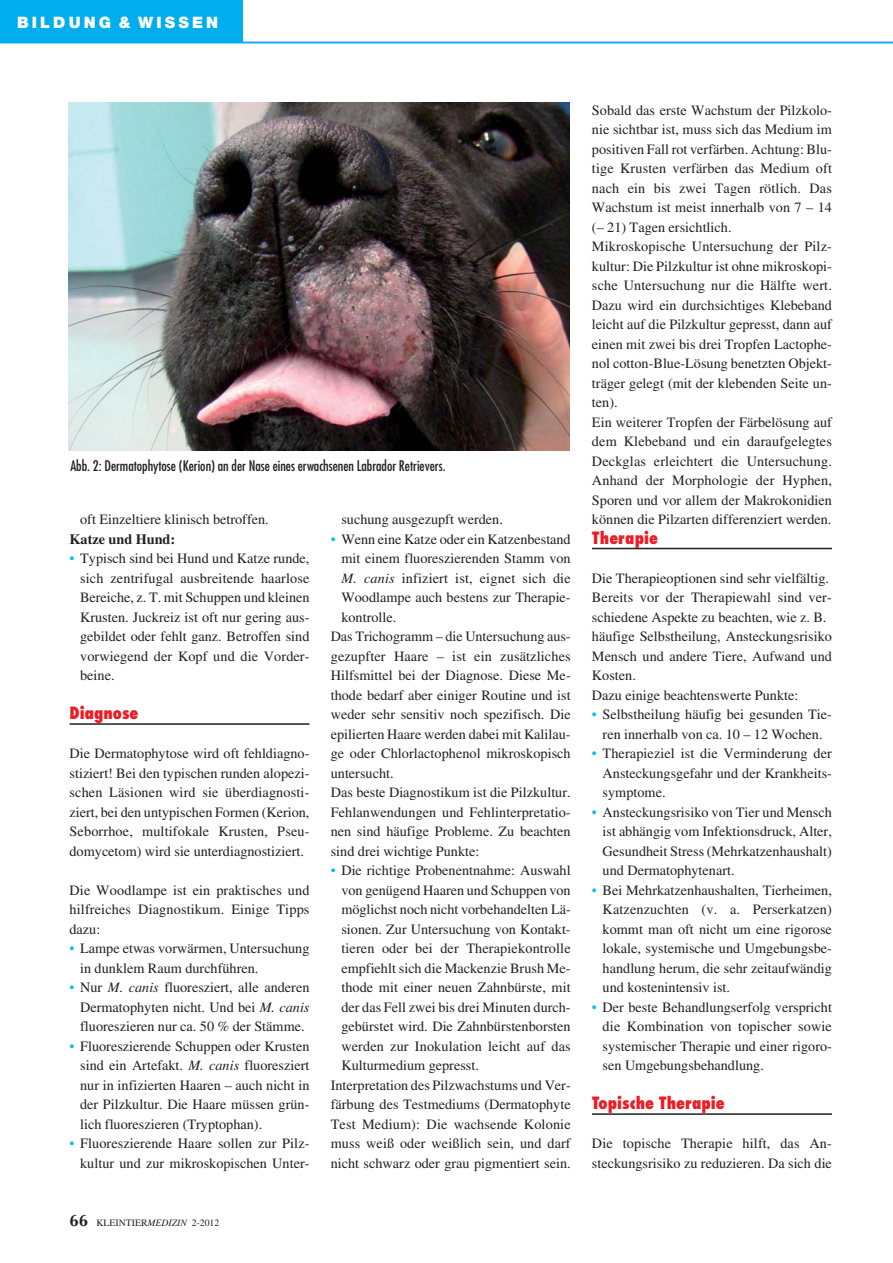
<style>
.page{position:relative;width:893px;height:1263px;background:#fff}
.page>*{position:absolute;margin:0;border:0;box-sizing:border-box;transform-origin:0 0}
.t1{font:800 condensed 16.5px "Futura";color:#ed1c24}
.t2{font:900 15.75px "Helvetica Neue";letter-spacing:.2em;color:#fff}
.t3{font:14.25px/19.5px "Times LT Std";color:#231f20;text-align:justify}
.t4{font:condensed 14.25px "Futura";color:#231f20}
.t5{font:700 14.25px "Times LT Std";color:#231f20}
.t6{font:9.75px "Times LT Std";color:#231f20}
.s1{color:#00c0f3}
.s2{font-style:italic}
.s3{font-family:"Optima LT Std";font-weight:700;font-size:16.5px}
</style>
<div class="page">
<div style="left:0;top:0;width:242px;height:43px;background:#00aeef"></div>
<hr style="left:0;top:42px;width:893px;height:1px;background:#00aeef">
<hr style="left:70px;top:723px;width:239px;height:2px;background:#231f20">
<hr style="left:592px;top:548px;width:240px;height:1px;background:#231f20">
<hr style="left:592px;top:1113px;width:240px;height:2px;background:#231f20">
<img style="left:68px;top:102px;width:502px;height:349px">
<p class="t2" style="left:17px;top:16px;width:203px">BILDUNG &amp; WISSEN</p>
<p class="t4" style="left:70px;top:459px;width:377px">Abb. 2: Dermatophytose (Kerion) an der Nase eines erwachsenen Labrador Retrievers.</p>
<p class="t3" style="left:80px;top:511px;width:190px">oft Einzeltiere klinisch betroffen.</p>
<p class="t5" style="left:70px;top:531px;width:107px">Katze und Hund:</p>
<p class="t3" style="left:80px;top:550px;width:231px;text-indent:-11px"><span class="s1">•</span> Typisch sind bei Hund und Katze runde, sich zentrifugal ausbreitende haarlose Bereiche, z. T. mit Schuppen und kleinen Krusten. Juckreiz ist oft nur gering aus&shy;gebildet oder fehlt ganz. Betroffen sind vorwiegend der Kopf und die Vorder - beine.</p>
<p class="t1" style="left:70px;top:706px;width:71px">Diagnose</p>
<p class="t3" style="left:70px;top:745px;width:241px">Die Dermatophytose wird oft fehldiagno&shy;stiziert! Bei den typischen runden alopezi&shy;schen Läsionen wird sie überdiagnosti&shy;ziert, bei den untypischen Formen (Kerion, Seborrhoe, multifokale Krusten, Pseu&shy;domycetom) wird sie unterdiagnostiziert.</p>
<p class="t3" style="left:70px;top:882px;width:241px">Die Woodlampe ist ein praktisches und hilfreiches Diagnostikum. Einige Tipps dazu:</p>
<p class="t3" style="left:80px;top:940px;width:231px;text-indent:-11px"><span class="s1">•</span> Lampe etwas vorwärmen, Untersuchung in dunklem Raum durchführen.</p>
<p class="t3" style="left:80px;top:979px;width:231px;text-indent:-11px"><span class="s1">•</span> Nur <span class="s2">M. canis</span> fluoresziert, alle anderen Dermatophyten nicht. Und bei <span class="s2">M. canis </span>fluoreszieren nur ca. 50 % der Stämme.</p>
<p class="t3" style="left:80px;top:1038px;width:231px;text-indent:-11px"><span class="s1">•</span> Fluoreszierende Schuppen oder Krusten sind ein Artefakt. <span class="s2">M. canis</span> fluoresziert nur in infizierten Haaren – auch nicht in der Pilzkultur. Die Haare müssen grün&shy;lich fluoreszieren (Tryptophan).</p>
<p class="t3" style="left:70px;top:1135px;width:241px;text-align:right"><span class="s1">•</span> Fluoreszierende Haare sollen zur Pilz&shy;kultur und zur mikroskopischen Unter-</p>
<p class="t6" style="left:70px;top:1219px;width:151px"><span class="s3">66</span> KLEINTIER<span class="s2">MEDIZIN</span> 2-2012</p>
<p class="t3" style="left:341px;top:511px;width:163px">suchung ausgezupft werden.</p>
<p class="t3" style="left:331px;top:531px;width:241px"><span class="s1">•</span> Wenn eine Katze oder ein Katzenbestand</p>
<p class="t3" style="left:341px;top:550px;width:231px">mit einem fluoreszierenden Stamm von</p>
<p class="t3" style="left:341px;top:570px;width:231px"><span class="s2">M. canis</span> infiziert ist, eignet sich die</p>
<p class="t3" style="left:341px;top:589px;width:231px">Woodlampe auch bestens zur Therapie-</p>
<p class="t3" style="left:341px;top:609px;width:57px">kontrolle.</p>
<p class="t3" style="left:331px;top:628px;width:241px">Das Trichogramm – die Untersuchung aus-</p>
<p class="t3" style="left:331px;top:648px;width:241px">gezupfter Haare – ist ein zusätzliches</p>
<p class="t3" style="left:331px;top:667px;width:241px">Hilfsmittel bei der Diagnose. Diese Me-</p>
<p class="t3" style="left:331px;top:687px;width:241px">thode bedarf aber einiger Routine und ist</p>
<p class="t3" style="left:331px;top:706px;width:241px">weder sehr sensitiv noch spezifisch. Die</p>
<p class="t3" style="left:331px;top:726px;width:241px">epilierten Haare werden dabei mit Kalilau-</p>
<p class="t3" style="left:331px;top:745px;width:241px">ge oder Chlorlactophenol mikroskopisch</p>
<p class="t3" style="left:331px;top:765px;width:64px">untersucht.</p>
<p class="t3" style="left:331px;top:784px;width:241px">Das beste Diagnostikum ist die Pilzkultur.</p>
<p class="t3" style="left:331px;top:804px;width:241px">Fehlanwendungen und Fehlinterpretatio-</p>
<p class="t3" style="left:331px;top:823px;width:241px">nen sind häufige Probleme. Zu beachten</p>
<p class="t3" style="left:331px;top:843px;width:150px">sind drei wichtige Punkte:</p>
<p class="t3" style="left:331px;top:862px;width:241px"><span class="s1">•</span> Die richtige Probenentnahme: Auswahl</p>
<p class="t3" style="left:341px;top:882px;width:231px">von genügend Haaren und Schuppen von</p>
<p class="t3" style="left:341px;top:901px;width:231px">möglichst noch nicht vorbehandelten Lä-</p>
<p class="t3" style="left:341px;top:921px;width:231px">sionen. Zur Untersuchung von Kontakt-</p>
<p class="t3" style="left:341px;top:940px;width:231px">tieren oder bei der Therapiekontrolle</p>
<p class="t3" style="left:341px;top:960px;width:231px">empfiehlt sich die Mackenzie Brush Me-</p>
<p class="t3" style="left:341px;top:979px;width:231px">thode mit einer neuen Zahnbürste, mit</p>
<p class="t3" style="left:341px;top:999px;width:231px">der das Fell zwei bis drei Minuten durch-</p>
<p class="t3" style="left:341px;top:1018px;width:231px">gebürstet wird. Die Zahnbürstenborsten</p>
<p class="t3" style="left:341px;top:1038px;width:231px">werden zur Inokulation leicht auf das</p>
<p class="t3" style="left:341px;top:1057px;width:139px">Kulturmedium gepresst.</p>
<p class="t3" style="left:331px;top:1077px;width:241px">Interpretation des Pilzwachstums und Ver-</p>
<p class="t3" style="left:331px;top:1096px;width:241px">färbung des Testmediums (Dermatophyte</p>
<p class="t3" style="left:331px;top:1116px;width:241px">Test Medium): Die wachsende Kolonie</p>
<p class="t3" style="left:331px;top:1135px;width:241px">muss weiß oder weißlich sein, und darf</p>
<p class="t3" style="left:331px;top:1155px;width:241px">nicht schwarz oder grau pigmentiert sein.</p>
<p class="t3" style="left:592px;top:102px;width:241px;text-align:left">Sobald das erste Wachstum der Pilzkolo&shy;nie sichtbar ist, muss sich das Medium im positiven Fall rot verfärben. Achtung: Blu&shy;tige Krusten verfärben das Medium oft nach ein bis zwei Tagen rötlich. Das Wachstum ist meist innerhalb von 7 – 14 (– 21) Tagen ersichtlich.<br>Mikroskopische Untersuchung der Pilz&shy;kultur: Die Pilzkultur ist ohne mikroskopi&shy;sche Untersuchung nur die Hälfte wert.<br>Dazu wird ein durchsichtiges Klebeband leicht auf die Pilzkultur gepresst, dann auf einen mit zwei bis drei Tropfen Lactophe&shy;nol cotton-Blue-Lösung benetzten Objekt&shy;träger gelegt (mit der klebenden Seite un&shy;ten).<br>Ein weiterer Tropfen der Färbelösung auf dem Klebeband und ein daraufgelegtes Deckglas erleichtert die Untersuchung.<br>Anhand der Morphologie der Hyphen, Sporen und vor allem der Makrokonidien können die Pilzarten differenziert werden.</p>
<p class="t1" style="left:592px;top:531px;width:68px">Therapie</p>
<p class="t3" style="left:592px;top:570px;width:241px;text-align:left">Die Therapieoptionen sind sehr vielfältig.<br>Bereits vor der Therapiewahl sind ver&shy;schiedene Aspekte zu beachten, wie z. B. häufige Selbstheilung, Ansteckungsrisiko Mensch und andere Tiere, Aufwand und Kosten.<br>Dazu einige beachtenswerte Punkte:</p>
<p class="t3" style="left:592px;top:706px;width:241px;text-align:center"><span class="s1">•</span> Selbstheilung häufig bei gesunden Tie&shy;ren innerhalb von ca. 10 – 12 Wochen.</p>
<p class="t3" style="left:603px;top:745px;width:231px;text-indent:-11px"><span class="s1">•</span> Therapieziel ist die Verminderung der Ansteckungsgefahr und der Krankheits&shy;symptome.</p>
<p class="t3" style="left:603px;top:804px;width:231px;text-indent:-11px"><span class="s1">•</span> Ansteckungsrisiko von Tier und Mensch ist abhängig vom Infektionsdruck, Alter, Gesundheit Stress (Mehrkatzenhaushalt) und Dermatophytenart.</p>
<p class="t3" style="left:603px;top:882px;width:231px;text-indent:-11px"><span class="s1">•</span> Bei Mehrkatzenhaushalten, Tierheimen, Katzenzuchten (v. a. Perserkatzen) kommt man oft nicht um eine rigorose lokale, systemische und Umgebungsbe&shy;handlung herum, die sehr zeitaufwändig und kostenintensiv ist.</p>
<p class="t3" style="left:603px;top:999px;width:231px;text-indent:-11px"><span class="s1">•</span> Der beste Behandlungserfolg verspricht die Kombination von topischer sowie systemischer Therapie und einer rigoro&shy;sen Umgebungsbehandlung.</p>
<p class="t1" style="left:592px;top:1096px;width:134px">Topische Therapie</p>
<p class="t3" style="left:592px;top:1135px;width:241px">Die topische Therapie hilft, das An&shy;steckungsrisiko zu reduzieren. Da sich die</p>
</div>
